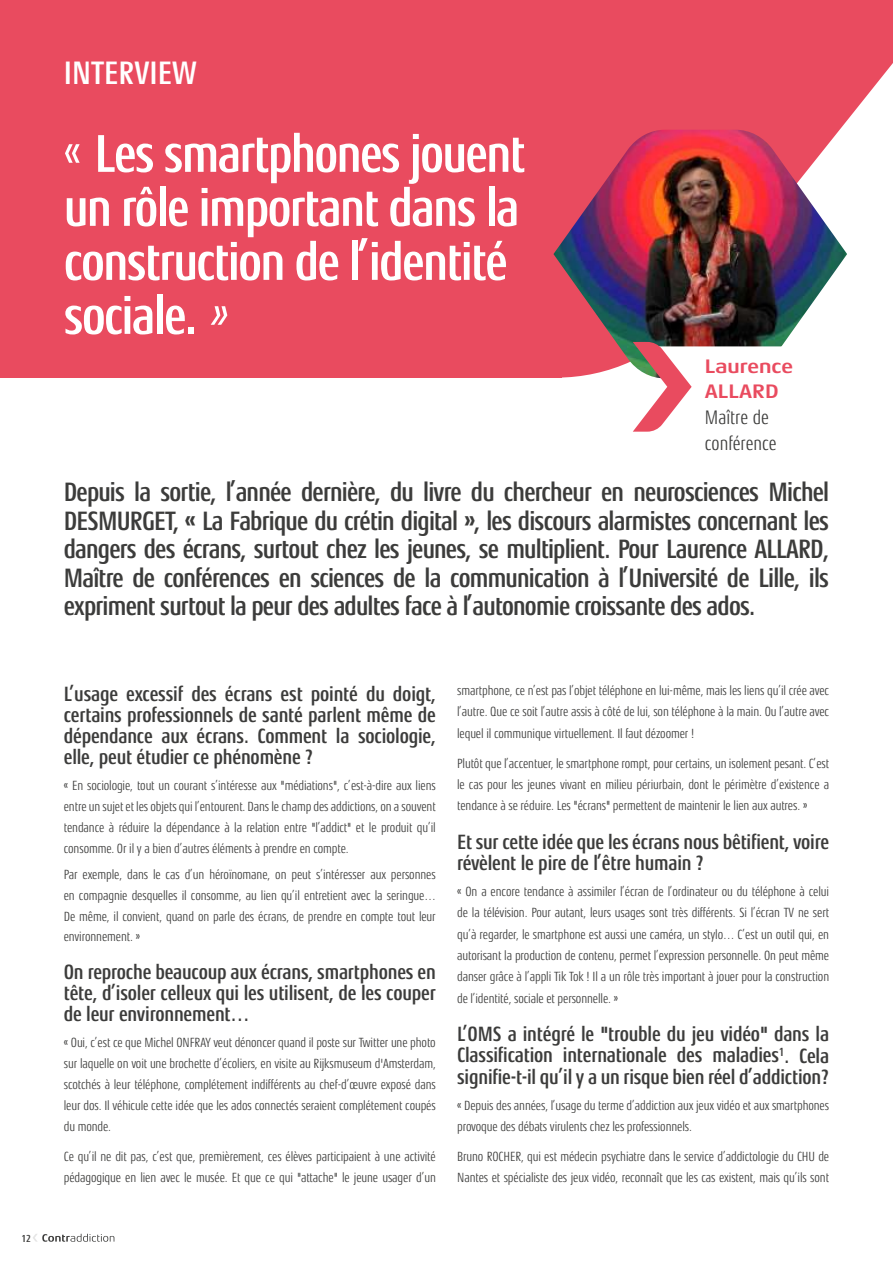
<style>
.page{position:relative;width:893px;height:1263px;background:#fff}
.page>*{position:absolute;margin:0;border:0;box-sizing:border-box;transform-origin:0 0}
.t1{font:700 condensed 54px/54px "Aeonis LT Pro";letter-spacing:-.03em;color:#fff}
.t2{font:700 condensed 33px "Aeonis LT Pro";color:#fff}
.t3{font:700 condensed 27px/28.5px "Aeonis LT Pro";letter-spacing:-.03em;color:#3c3c3b;text-align:justify}
.t4{font:700 condensed 21px/21.1px "Aeonis LT Pro";letter-spacing:-.01em;color:#3c3c3b;text-align:justify}
.t5{font:condensed 19.8px/25.5px "Aeonis LT Pro";color:#3c3c3b}
.t6{font:700 19.8px/25.5px "Aeonis LT Pro";color:#e94b5f}
.t7{font:condensed 13.5px/21.5px "Aeonis LT Pro";letter-spacing:-.01em;color:#3c3c3b;text-align:justify}
.t8{font:700 condensed 10.5px "Aeonis LT Pro";color:#3c3c3b}
.s1{font-weight:400}
.s2{font-weight:400;font-style:italic}
</style>
<div class="page">
<div style="left:561px;top:0;width:332px;height:130px;background:#e94b5f"></div>
<div style="left:0;top:0;width:561px;height:378px;background:#e94b5f"></div>
<img style="left:553px;top:130px;width:294px;height:248px">
<svg style="left:633px;top:342px;width:214px;height:90px"></svg>
<svg style="left:33px;top:1234px;width:81px;height:8px"></svg>
<p class="t8" style="left:21px;top:1232px;width:11px">12</p>
<h2 class="t2" style="left:64px;top:55px;width:134px">INTERVIEW</h2>
<h1 class="t1" style="left:64px;top:127px;width:463px"><span class="s1">«</span> Les smartphones jouent un rôle important dans la construction de l’identité sociale. <span class="s2">»</span></h1>
<h3 class="t6" style="left:705px;top:354px;width:90px">Laurence<br>ALLARD</h3>
<h3 class="t5" style="left:705px;top:405px;width:73px">Maître de conférence</h3>
<p class="t3" style="left:64px;top:478px;width:767px">Depuis la sortie, l’année dernière, du livre du chercheur en neurosciences Michel DESMURGET, « La Fabrique du crétin digital », les discours alarmistes concernant les dangers des écrans, surtout chez les jeunes, se multiplient. Pour Laurence ALLARD, Maître de conférences en sciences de la communication à l’Université de Lille, ils expriment surtout la peur des adultes face à l’autonomie croissante des ados.</p>
<h3 class="t4" style="left:64px;top:683px;width:374px">L’usage excessif des écrans est pointé du doigt, certains professionnels de santé parlent même de dépendance aux écrans. Comment la sociologie, elle, peut étudier ce phénomène ?</h3>
<p class="t7" style="left:64px;top:774px;width:374px">« En sociologie, tout un courant s’intéresse aux "médiations", c’est-à-dire aux liens entre un sujet et les objets qui l’entourent. Dans le champ des addictions, on a souvent tendance à réduire la dépendance à la relation entre "l’addict" et le produit qu’il consomme. Or il y a bien d’autres éléments à prendre en compte.</p>
<p class="t7" style="left:64px;top:863px;width:374px">Par exemple, dans le cas d’un héroïnomane, on peut s’intéresser aux personnes en compagnie desquelles il consomme, au lien qu’il entretient avec la seringue… De même, il convient, quand on parle des écrans, de prendre en compte tout leur</p>
<p class="t7" style="left:64px;top:925px;width:78px">environnement. »</p>
<h3 class="t4" style="left:64px;top:961px;width:374px">On reproche beaucoup aux écrans, smartphones en tête, d’isoler celleux qui les utilisent, de les couper de leur environnement…</h3>
<p class="t7" style="left:64px;top:1031px;width:374px">« Oui, c’est ce que Michel ONFRAY veut dénoncer quand il poste sur Twitter une photo sur laquelle on voit une brochette d’écoliers, en visite au Rijksmuseum d'Amsterdam, scotchés à leur téléphone, complétement indifférents au chef-d’œuvre exposé dans leur dos. Il véhicule cette idée que les ados connectés seraient complétement coupés du monde.</p>
<p class="t7" style="left:64px;top:1146px;width:374px">Ce qu’il ne dit pas, c’est que, premièrement, ces élèves participaient à une activité pédagogique en lien avec le musée. Et que ce qui "attache" le jeune usager d’un</p>
<p class="t7" style="left:457px;top:680px;width:374px">smartphone, ce n’est pas l’objet téléphone en lui-même, mais les liens qu’il crée avec l’autre. Que ce soit l’autre assis à côté de lui, son téléphone à la main. Ou l’autre avec lequel il communique virtuellement. Il faut dézoomer !</p>
<p class="t7" style="left:457px;top:752px;width:374px">Plutôt que l’accentuer, le smartphone rompt, pour certains, un isolement pesant. C’est le cas pour les jeunes vivant en milieu périurbain, dont le périmètre d’existence a tendance à se réduire. Les "écrans" permettent de maintenir le lien aux autres. »</p>
<h3 class="t4" style="left:457px;top:831px;width:374px">Et sur cette idée que les écrans nous bêtifient, voire révèlent le pire de l’être humain ?</h3>
<p class="t7" style="left:457px;top:880px;width:374px">« On a encore tendance à assimiler l’écran de l’ordinateur ou du téléphone à celui de la télévision. Pour autant, leurs usages sont très différents. Si l’écran TV ne sert qu’à regarder, le smartphone est aussi une caméra, un stylo… C’est un outil qui, en autorisant la production de contenu, permet l’expression personnelle. On peut même danser grâce à l’appli Tik Tok ! Il a un rôle très important à jouer pour la construction de l’identité, sociale et personnelle. »</p>
<h3 class="t4" style="left:457px;top:1023px;width:374px">L’OMS a intégré le "trouble du jeu vidéo" dans la Classification internationale des maladies<sup>1</sup>. Cela signifie-t-il qu’il y a un risque bien réel d’addiction?</h3>
<p class="t7" style="left:457px;top:1094px;width:374px">« Depuis des années, l’usage du terme d’addiction aux jeux vidéo et aux smartphones provoque des débats virulents chez les professionnels.</p>
<p class="t7" style="left:457px;top:1145px;width:374px">Bruno ROCHER, qui est médecin psychiatre dans le service d’addictologie du CHU de<br>Nantes et spécialiste des jeux vidéo, reconnaît que les cas existent, mais qu’ils sont</p>
</div>
